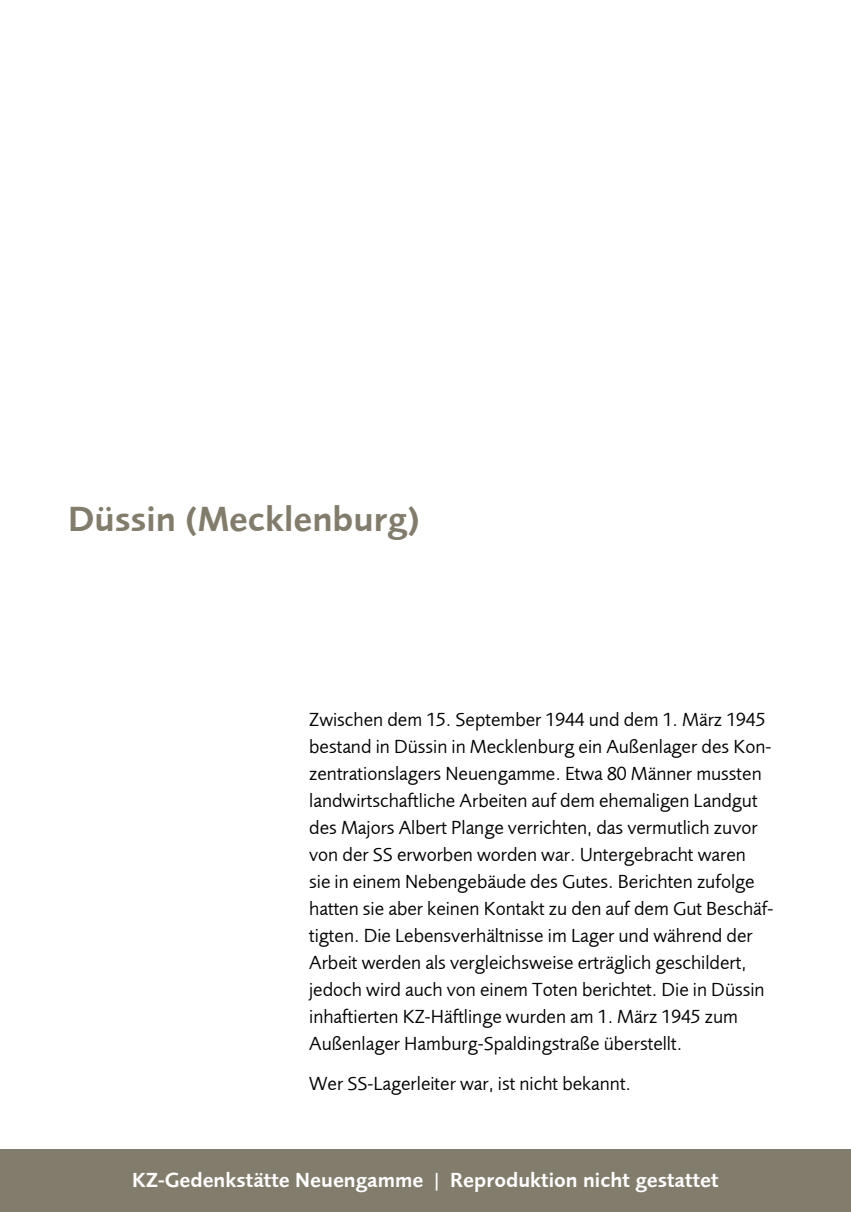
<style>
.page{position:relative;width:851px;height:1212px;background:#fff}
.page>*{position:absolute;margin:0;border:0;box-sizing:border-box;transform-origin:0 0}
.t1{font:36px "Foundry Sans Demi";color:#827c6c}
.t2{font:21px "Foundry Sans Demi";color:#fff}
.t3{font:19.5px/27px "Foundry Sans";color:#000}
</style>
<div class="page">
<div style="left:0;top:1150px;width:850px;height:62px;background:#827c6c"></div>
<h1 class="t1" style="left:68px;top:498px;width:353px">Düssin (Mecklenburg)</h1>
<p class="t3" style="left:309px;top:706px;width:465px">Zwischen dem 15. September 1944 und dem 1. März 1945 bestand in Düssin in Mecklenburg ein Außenlager des Kon&shy;zentrationslagers Neuengamme. Etwa 80 Männer mussten landwirtschaftliche Arbeiten auf dem ehemaligen Landgut des Majors Albert Plange verrichten, das vermutlich zuvor von der SS erworben worden war. Untergebracht waren<br>sie in einem Nebengebäude des Gutes. Berichten zufolge hatten sie aber keinen Kontakt zu den auf dem Gut Beschäf&shy;tigten. Die Lebensverhältnisse im Lager und während der Arbeit werden als vergleichsweise erträglich geschildert, jedoch wird auch von einem Toten berichtet. Die in Düssin inhaftierten KZ-Häftlinge wurden am 1. März 1945 zum Außenlager Hamburg-Spaldingstraße überstellt.</p>
<p class="t3" style="left:309px;top:1070px;width:323px">Wer SS-Lagerleiter war, ist nicht bekannt.</p>
<p class="t2" style="left:132px;top:1168px;width:588px">KZ-Gedenkstätte Neuengamme | Reproduktion nicht gestattet</p>
</div>
